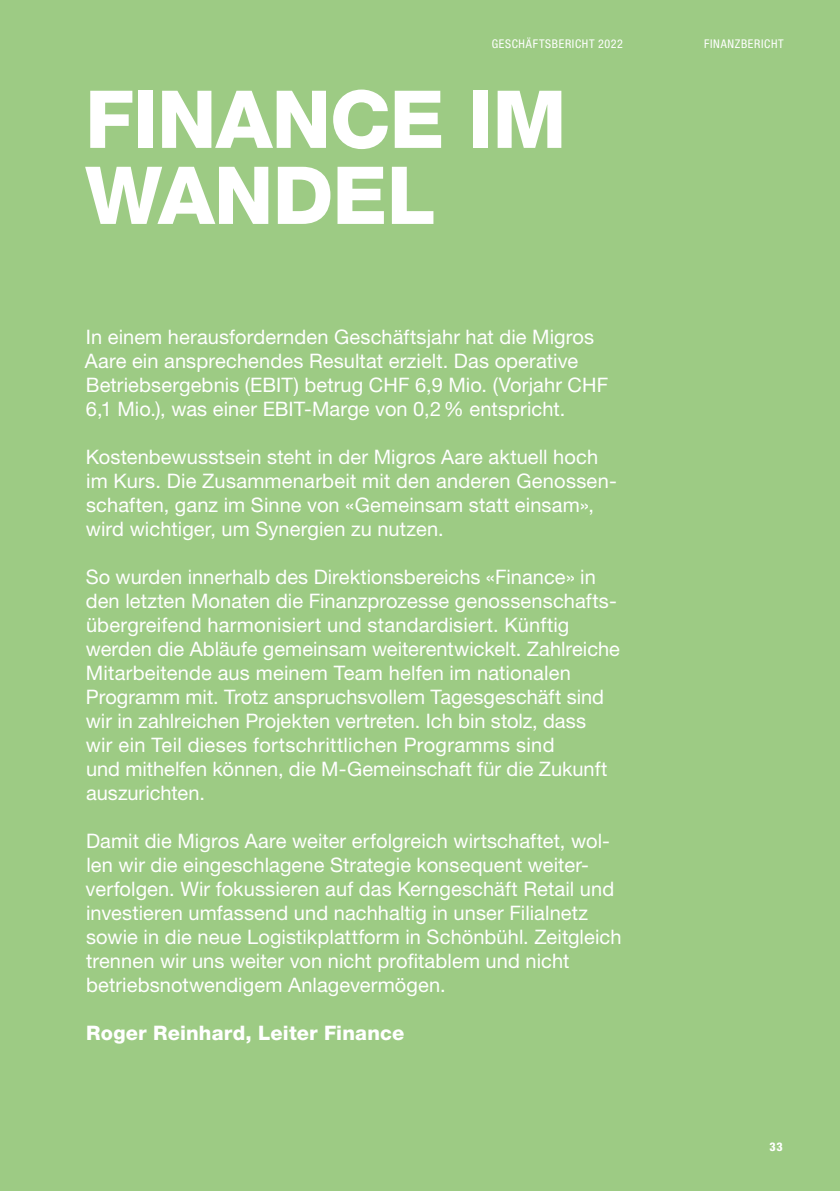
<style>
.page{position:relative;width:840px;height:1191px;background:#fff}
.page>*{position:absolute;margin:0;border:0;box-sizing:border-box;transform-origin:0 0}
.t1{font:800 80px/76px "Helvetica Neue LT Std";letter-spacing:-.01em;color:#fff}
.t2{font:20px/24px "Helvetica Neue LT Std";letter-spacing:.005em;color:#fff}
.t3{font:800 20px "Helvetica Neue LT Std";letter-spacing:.01em;color:#fff}
.t4{font:condensed 12px "Helvetica Neue LT Std";letter-spacing:.055em;color:#fff}
.t5{font:800 condensed 12px "Helvetica Neue LT Std";color:#fff}
</style>
<div class="page">
<div style="left:0;top:0;width:839px;height:1191px;background:#9dcb84"></div>
<p class="t4" style="left:491px;top:37px;width:133px">GESCHÄFTSBERICHT 2022</p>
<p class="t4" style="left:703px;top:37px;width:81px">FINANZBERICHT</p>
<h1 class="t1" style="left:85px;top:81px;width:482px">FINANCE IM<br>WANDEL</h1>
<p class="t2" style="left:85px;top:324px;width:524px">In einem herausfordernden Geschäftsjahr hat die Migros Aare ein ansprechendes Resultat erzielt. Das operative Betriebsergebnis (EBIT) betrug CHF 6,9 Mio. (Vorjahr CHF 6,1 Mio.), was einer EBIT-Marge von 0,2% entspricht.</p>
<p class="t2" style="left:86px;top:444px;width:532px">Kostenbewusstsein steht in der Migros Aare aktuell hoch im Kurs. Die Zusammenarbeit mit den anderen Genossen&shy;schaften, ganz im Sinne von «Gemeinsam statt einsam», wird wichtiger, um Synergien zu nutzen.</p>
<p class="t2" style="left:86px;top:564px;width:535px">So wurden innerhalb des Direktionsbereichs «Finance» in den letzten Monaten die Finanzprozesse genossenschafts&shy;übergreifend harmonisiert und standardisiert. Künftig werden die Abläufe gemeinsam weiterentwickelt. Zahlreiche Mitarbeitende aus meinem Team helfen im nationalen Programm mit. Trotz anspruchsvollem Tagesgeschäft sind wir in zahlreichen Projekten vertreten. Ich bin stolz, dass<br>wir ein Teil dieses fortschrittlichen Programms sind<br>und mithelfen können, die M-Gemeinschaft für die Zukunft auszurichten.</p>
<p class="t2" style="left:86px;top:828px;width:537px">Damit die Migros Aare weiter erfolgreich wirtschaftet, wol&shy;len wir die eingeschlagene Strategie konsequent weiter&shy;verfolgen. Wir fokussieren auf das Kerngeschäft Retail und investieren umfassend und nachhaltig in unser Filialnetz sowie in die neue Logistikplattform in Schönbühl. Zeitgleich trennen wir uns weiter von nicht profitablem und nicht betriebsnotwendigem Anlagevermögen.</p>
<p class="t3" style="left:86px;top:1021px;width:319px">Roger Reinhard, Leiter Finance</p>
<p class="t5" style="left:769px;top:1139px;width:15px">33</p>
</div>
